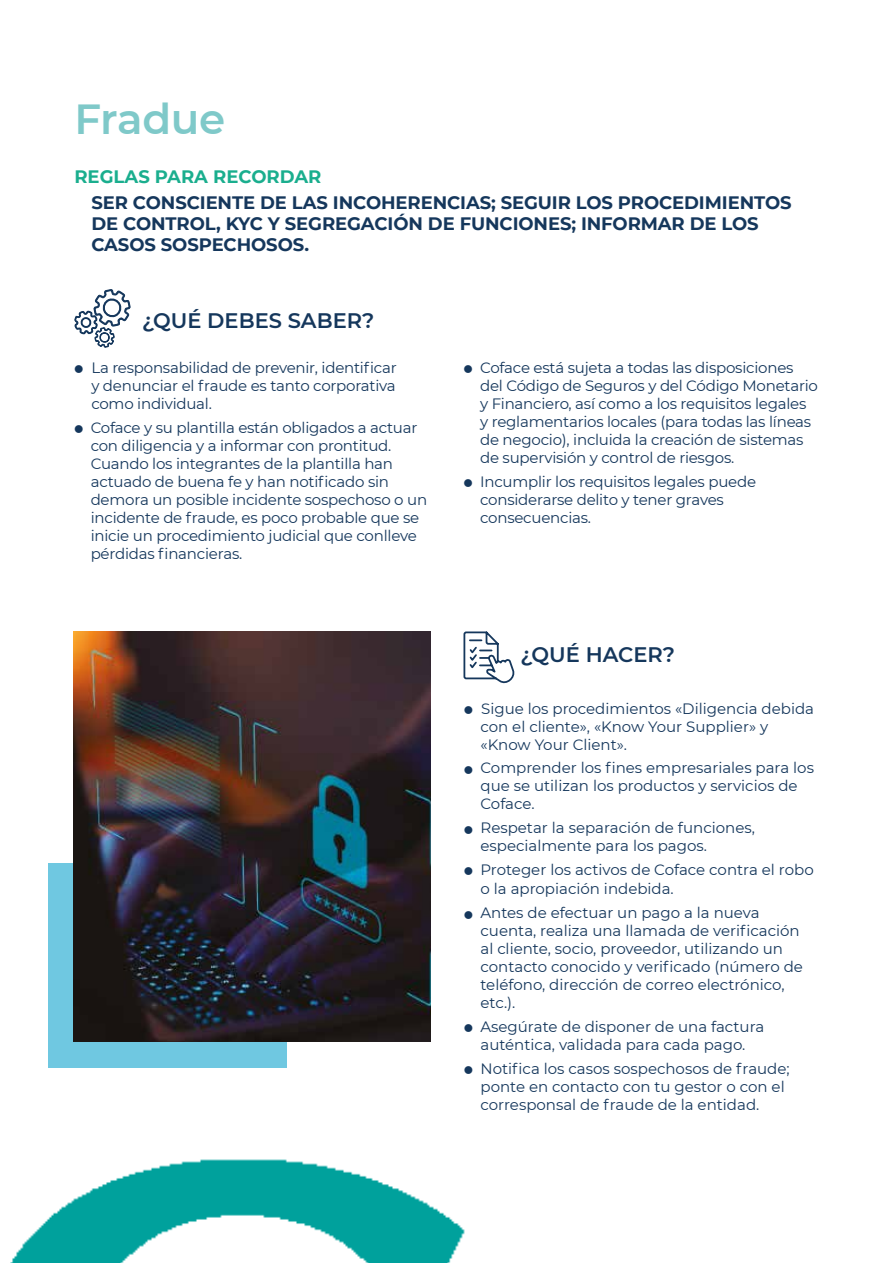
<style>
.page{position:relative;width:893px;height:1263px;background:#fff}
.page>*{position:absolute;margin:0;border:0;box-sizing:border-box;transform-origin:0 0}
.t1{font:600 42px "Montserrat";letter-spacing:-.01em;color:#7fc9c9}
.t2{font:600 21px "Montserrat";color:#15375c}
.t3{font:700 18px/21px "Montserrat";letter-spacing:-.005em;color:#15375c}
.t4{font:700 18px "Montserrat";color:#1aae8e}
.t5{font:15px/18px "Montserrat";letter-spacing:-.015em;color:#15375c}
</style>
<div class="page">
<img style="left:10px;top:1159px;width:455px;height:104px">
<div style="left:48px;top:863px;width:238px;height:204px;background:#6fc8e1"></div>
<img style="left:73px;top:631px;width:358px;height:411px">
<svg style="left:74px;top:289px;width:57px;height:59px"></svg>
<svg style="left:463px;top:631px;width:52px;height:53px"></svg>
<h1 class="t1" style="left:74px;top:90px;width:152px">Fradue</h1>
<p class="t4" style="left:74px;top:164px;width:249px">REGLAS PARA RECORDAR</p>
<p class="t3" style="left:91px;top:191px;width:702px">SER CONSCIENTE DE LAS INCOHERENCIAS; SEGUIR LOS PROCEDIMIENTOS<br>DE CONTROL, KYC Y SEGREGACIÓN DE FUNCIONES; INFORMAR DE LOS<br>CASOS SOSPECHOSOS.</p>
<h2 class="t2" style="left:142px;top:306px;width:234px">¿QUÉ DEBES SABER?</h2>
<p class="t5" style="left:91px;top:358px;width:307px;text-align:justify;text-indent:-18px">● La responsabilidad de prevenir, identificar y denunciar el fraude es tanto corporativa como individual.</p>
<p class="t5" style="left:91px;top:418px;width:338px;text-indent:-17px">● Coface y su plantilla están obligados a actuar con diligencia y a informar con prontitud.<br>Cuando los integrantes de la plantilla han actuado de buena fe y han notificado sin demora un posible incidente sospechoso o un incidente de fraude, es poco probable que se inicie un procedimiento judicial que conlleve pérdidas financieras.</p>
<p class="t5" style="left:480px;top:358px;width:339px;text-indent:-17px">● Coface está sujeta a todas las disposiciones del Código de Seguros y del Código Monetario y Financiero, así como a los requisitos legales y reglamentarios locales (para todas las líneas de negocio), incluida la creación de sistemas de supervisión y control de riesgos.</p>
<p class="t5" style="left:480px;top:472px;width:277px;text-indent:-17px">● Incumplir los requisitos legales puede considerarse delito y tener graves consecuencias.</p>
<h2 class="t2" style="left:521px;top:640px;width:156px">¿QUÉ HACER?</h2>
<p class="t5" style="left:480px;top:699px;width:335px;text-indent:-17px">● Sigue los procedimientos «Diligencia debida con el cliente», «Know Your Supplier» y «Know Your Client».</p>
<p class="t5" style="left:480px;top:758px;width:335px;text-indent:-17px">● Comprender los fines empresariales para los que se utilizan los productos y servicios de<br>Coface.</p>
<p class="t5" style="left:480px;top:818px;width:276px;text-indent:-17px">● Respetar la separación de funciones, especialmente para los pagos.</p>
<p class="t5" style="left:480px;top:859px;width:335px;line-height:19.5px;text-indent:-17px">● Proteger los activos de Coface contra el robo o la apropiación indebida.</p>
<p class="t5" style="left:480px;top:903px;width:324px;text-indent:-17px">● Antes de efectuar un pago a la nueva cuenta, realiza una llamada de verificación al cliente, socio, proveedor, utilizando un contacto conocido y verificado (número de teléfono, dirección de correo electrónico, etc.).</p>
<p class="t5" style="left:463px;top:1017px;width:302px;text-align:center">● Asegúrate de disponer de una factura auténtica, validada para cada pago.</p>
<p class="t5" style="left:480px;top:1059px;width:311px;text-indent:-17px">● Notifica los casos sospechosos de fraude; ponte en contacto con tu gestor o con el corresponsal de fraude de la entidad.</p>
</div>
